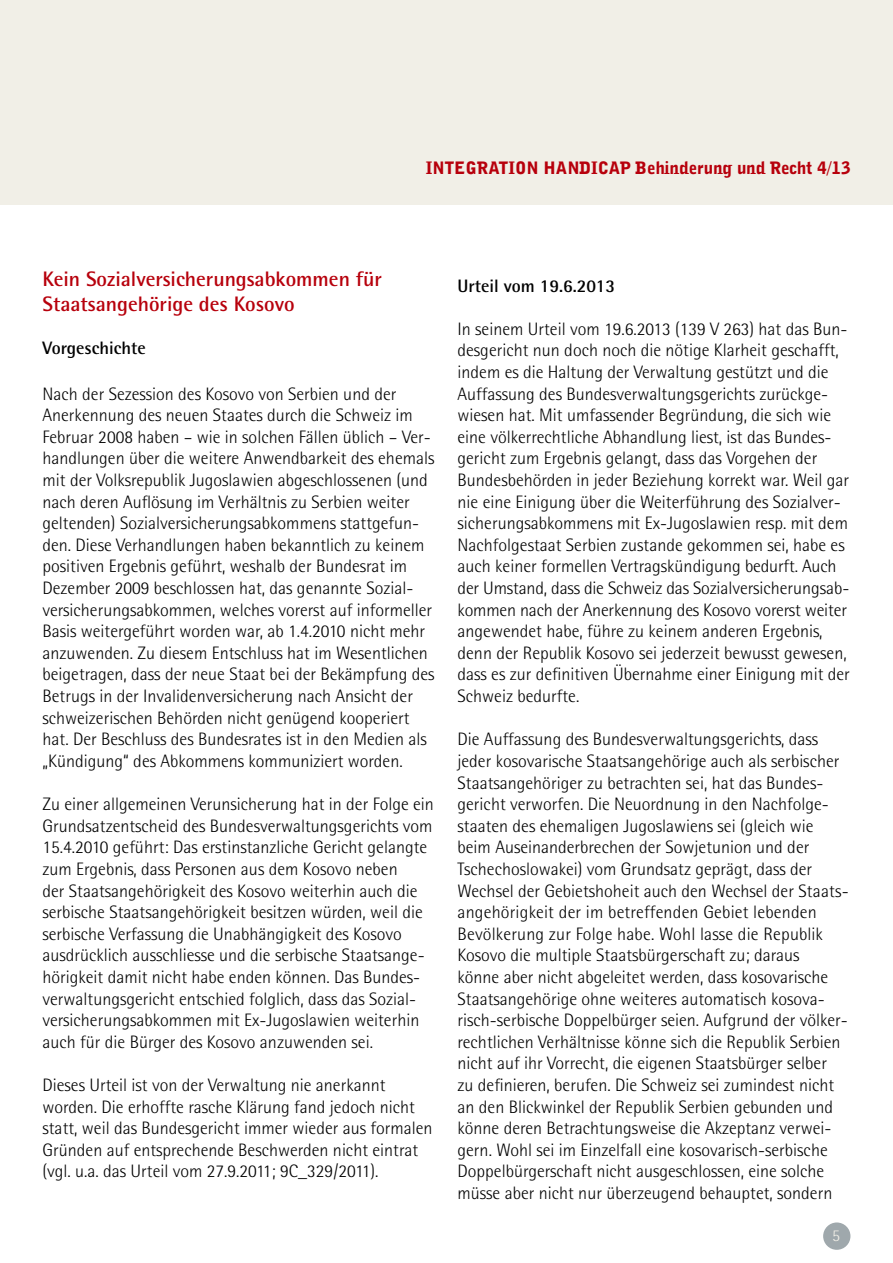
<style>
.page{position:relative;width:893px;height:1263px;background:#fff}
.page>*{position:absolute;margin:0;border:0;box-sizing:border-box;transform-origin:0 0}
.t1{font:700 21px/25.2px "Agfa Rotis Semisans";color:#b7000c}
.t2{font:300 18px/21.6px "Agfa Rotis Semisans";color:#000}
.t3{font:700 18px "Agfa Rotis Semisans";color:#000}
.t4{font:900 17.1px "Avid Gothic";color:#b7000c}
</style>
<div class="page">
<div style="left:0;top:0;width:893px;height:205px;background:#f1efe7"></div>
<div style="left:823px;top:1222px;width:27px;height:28px;background:#9fa8ac;border-radius:50%"></div>
<p class="t4" style="left:426px;top:156px;width:426px">INTEGRATION HANDICAP Behinderung und Recht 4/13</p>
<p class="t1" style="left:43px;top:266px;width:341px">Kein Sozialversicherungsabkommen für<br>Staatsangehörige des Kosovo</p>
<p class="t3" style="left:43px;top:337px;width:105px">Vorgeschichte</p>
<p class="t2" style="left:43px;top:383px;width:393px">Nach der Sezession des Kosovo von Serbien und der Anerkennung des neuen Staates durch die Schweiz im Februar 2008 haben – wie in solchen Fällen üblich – Ver&shy;handlungen über die weitere Anwendbarkeit des ehemals mit der Volksrepublik Jugoslawien abgeschlossenen (und nach deren Auflösung im Verhältnis zu Serbien weiter geltenden) Sozialversicherungsabkommens stattgefun&shy;den. Diese Verhandlungen haben bekanntlich zu keinem positiven Ergebnis geführt, weshalb der Bundesrat im Dezember 2009 beschlossen hat, das genannte Sozial&shy;versicherungsabkommen, welches vorerst auf informeller Basis weitergeführt worden war, ab 1 .4.201 0 nicht mehr anzuwenden. Zu diesem Entschluss hat im Wesentlichen beigetragen, dass der neue Staat bei der Bekämpfung des Betrugs in der Invalidenversicherung nach Ansicht der schweizerischen Behörden nicht genügend kooperiert hat. Der Beschluss des Bundesrates ist in den Medien als „Kündigung“ des Abkommens kommuniziert worden.</p>
<p class="t2" style="left:43px;top:793px;width:393px">Zu einer allgemeinen Verunsicherung hat in der Folge ein Grundsatzentscheid des Bundesverwaltungsgerichts vom 1 5.4.201 0 geführt: Das erstinstanzliche Gericht gelangte zum Ergebnis, dass Personen aus dem Kosovo neben<br>der Staatsangehörigkeit des Kosovo weiterhin auch die serbische Staatsangehörigkeit besitzen würden, weil die serbische Verfassung die Unabhängigkeit des Kosovo ausdrücklich ausschliesse und die serbische Staatsange&shy;hörigkeit damit nicht habe enden können. Das Bundes&shy;verwaltungsgericht entschied folglich, dass das Sozial&shy;versicherungsabkommen mit Ex-Jugoslawien weiterhin auch für die Bürger des Kosovo anzuwenden sei.</p>
<p class="t2" style="left:43px;top:1074px;width:392px">Dieses Urteil ist von der Verwaltung nie anerkannt worden. Die erhoffte rasche Klärung fand jedoch nicht statt, weil das Bundesgericht immer wieder aus formalen Gründen auf entsprechende Beschwerden nicht eintrat (vgl. u.a. das Urteil vom 27.9.2011 ; 9C_329/2011 ).</p>
<p class="t3" style="left:458px;top:274px;width:159px">Urteil vom 19.6.2013</p>
<p class="t2" style="left:458px;top:318px;width:394px">In seinem Urteil vom 1 9.6.201 3 (1 39 V 263) hat das Bun&shy;desgericht nun doch noch die nötige Klarheit geschafft, indem es die Haltung der Verwaltung gestützt und die Auffassung des Bundesverwaltungsgerichts zurückge&shy;wiesen hat. Mit umfassender Begründung, die sich wie eine völkerrechtliche Abhandlung liest, ist das Bundes&shy;gericht zum Ergebnis gelangt, dass das Vorgehen der Bundesbehörden in jeder Beziehung korrekt war. Weil gar nie eine Einigung über die Weiterführung des Sozialver&shy;sicherungsabkommens mit Ex-Jugoslawien resp. mit dem Nachfolgestaat Serbien zustande gekommen sei, habe es auch keiner formellen Vertragskündigung bedurft. Auch der Umstand, dass die Schweiz das Sozialversicherungsab&shy;kommen nach der Anerkennung des Kosovo vorerst weiter angewendet habe, führe zu keinem anderen Ergebnis, denn der Republik Kosovo sei jederzeit bewusst gewesen, dass es zur definitiven Übernahme einer Einigung mit der Schweiz bedurfte.</p>
<p class="t2" style="left:458px;top:728px;width:393px">Die Auffassung des Bundesverwaltungsgerichts, dass jeder kosovarische Staatsangehörige auch als serbischer Staatsangehöriger zu betrachten sei, hat das Bundes&shy;gericht verworfen. Die Neuordnung in den Nachfolge&shy;staaten des ehemaligen Jugoslawiens sei (gleich wie beim Auseinanderbrechen der Sowjetunion und der Tschechoslowakei) vom Grundsatz geprägt, dass der Wechsel der Gebietshoheit auch den Wechsel der Staats&shy;angehörigkeit der im betreffenden Gebiet lebenden Bevölkerung zur Folge habe. Wohl lasse die Republik Kosovo die multiple Staatsbürgerschaft zu; daraus<br>könne aber nicht abgeleitet werden, dass kosovarische Staatsangehörige ohne weiteres automatisch kosova&shy;risch-serbische Doppelbürger seien. Aufgrund der völker&shy;rechtlichen Verhältnisse könne sich die Republik Serbien nicht auf ihr Vorrecht, die eigenen Staatsbürger selber<br>zu definieren, berufen. Die Schweiz sei zumindest nicht an den Blickwinkel der Republik Serbien gebunden und könne deren Betrachtungsweise die Akzeptanz verwei&shy;gern. Wohl sei im Einzelfall eine kosovarisch-serbische Doppelbürgerschaft nicht ausgeschlossen, eine solche müsse aber nicht nur überzeugend behauptet, sondern</p>
</div>
